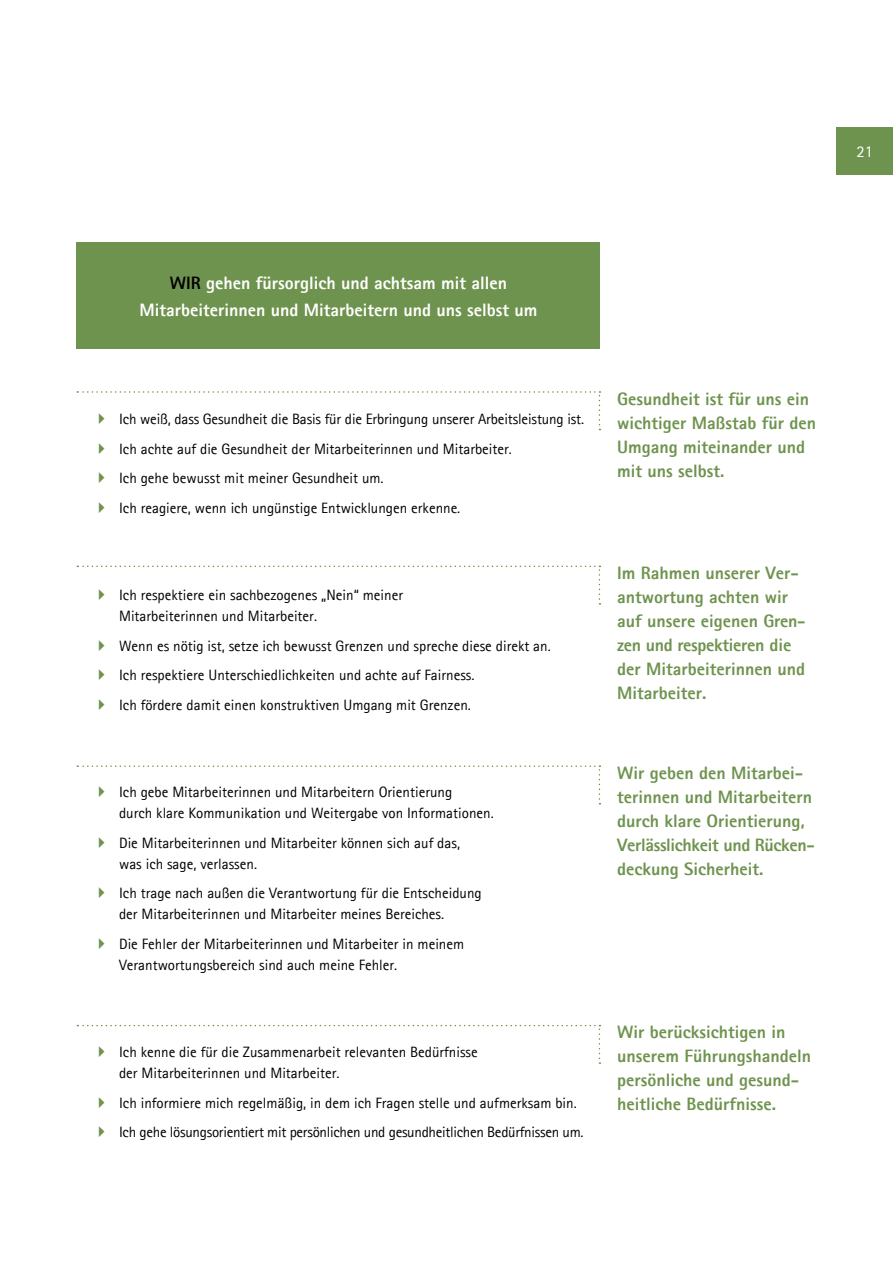
<style>
.page{position:relative;width:893px;height:1263px;background:#fff}
.page>*{position:absolute;margin:0;border:0;box-sizing:border-box;transform-origin:0 0}
.t1{font:800 18px/24px "Rotis Sans Serif";color:#6e934e}
.t2{font:800 18px/27px "Rotis Sans Serif";color:#fff;text-align:center}
.t3{font:16.5px "Rotis Sans Serif";color:#fff}
.t4{font:15px/21px "Rotis Sans Serif";color:#000}
.t5{font:15px/29.5px "Rotis Sans Serif";letter-spacing:-.02em;color:#000}
.s1{color:#000}
</style>
<div class="page">
<div style="left:837px;top:128px;width:56px;height:47px;background:#6e934e"></div>
<div style="left:77px;top:242px;width:523px;height:107px;background:#6e934e"></div>
<svg style="left:77px;top:391px;width:523px;height:39px"></svg>
<svg style="left:77px;top:566px;width:523px;height:39px"></svg>
<svg style="left:77px;top:765px;width:523px;height:39px"></svg>
<svg style="left:77px;top:1025px;width:523px;height:39px"></svg>
<p class="t3" style="left:856px;top:145px;width:18px">21</p>
<p class="t2" style="left:139px;top:271px;width:399px"><span class="s1">WIR</span> gehen fürsorglich und achtsam mit allen<br>Mitarbeiterinnen und Mitarbeitern und uns selbst um</p>
<p class="t4" style="left:119px;top:405px;width:467px;line-height:29.5px">Ich weiß, dass Gesundheit die Basis für die Erbringung unserer Arbeitsleistung ist.<br>Ich achte auf die Gesundheit der Mitarbeiterinnen und Mitarbeiter.<br>Ich gehe bewusst mit meiner Gesundheit um.<br>Ich reagiere, wenn ich ungünstige Entwicklungen erkenne.</p>
<p class="t4" style="left:119px;top:586px;width:286px">Ich respektiere ein sachbezogenes „Nein“ meiner<br>Mitarbeiterinnen und Mitarbeiter.</p>
<p class="t4" style="left:119px;top:632px;width:433px;line-height:29.5px">Wenn es nötig ist, setze ich bewusst Grenzen und spreche diese direkt an.<br>Ich respektiere Unterschiedlichkeiten und achte auf Fairness.<br>Ich fördere damit einen konstruktiven Umgang mit Grenzen.</p>
<p class="t4" style="left:119px;top:783px;width:376px">Ich gebe Mitarbeiterinnen und Mitarbeitern Orientierung<br>durch klare Kommunikation und Weitergabe von Informationen.</p>
<p class="t4" style="left:119px;top:833px;width:343px">Die Mitarbeiterinnen und Mitarbeiter können sich auf das, was ich sage, verlassen.</p>
<p class="t4" style="left:119px;top:884px;width:364px">Ich trage nach außen die Verantwortung für die Entscheidung der Mitarbeiterinnen und Mitarbeiter meines Bereiches.</p>
<p class="t4" style="left:119px;top:934px;width:347px">Die Fehler der Mitarbeiterinnen und Mitarbeiter in meinem<br>Verantwortungsbereich sind auch meine Fehler.</p>
<p class="t4" style="left:119px;top:1043px;width:360px">Ich kenne die für die Zusammenarbeit relevanten Bedürfnisse der Mitarbeiterinnen und Mitarbeiter.</p>
<p class="t5" style="left:119px;top:1089px;width:466px">Ich informiere mich regelmäßig, in dem ich Fragen stelle und aufmerksam bin.<br>Ich gehe lösungsorientiert mit persönlichen und gesundheitlichen Bedürfnissen um.</p>
<p class="t1" style="left:617px;top:388px;width:200px">Gesundheit ist für uns ein wichtiger Maßstab für den<br>Umgang miteinander und mit uns selbst.</p>
<p class="t1" style="left:617px;top:563px;width:190px">Im Rahmen unserer Ver&shy;antwortung achten wir auf unsere eigenen Gren&shy;zen und respektieren die der Mitarbeiterinnen und<br>Mitarbeiter.</p>
<p class="t1" style="left:617px;top:762px;width:199px">Wir geben den Mitarbei&shy;terinnen und Mitarbeitern durch klare Orientierung,<br>Verlässlichkeit und Rücken&shy;deckung Sicherheit.</p>
<p class="t1" style="left:617px;top:1022px;width:196px">Wir berücksichtigen in unserem Führungshandeln persönliche und gesund&shy;heitliche Bedürfnisse.</p>
</div>
